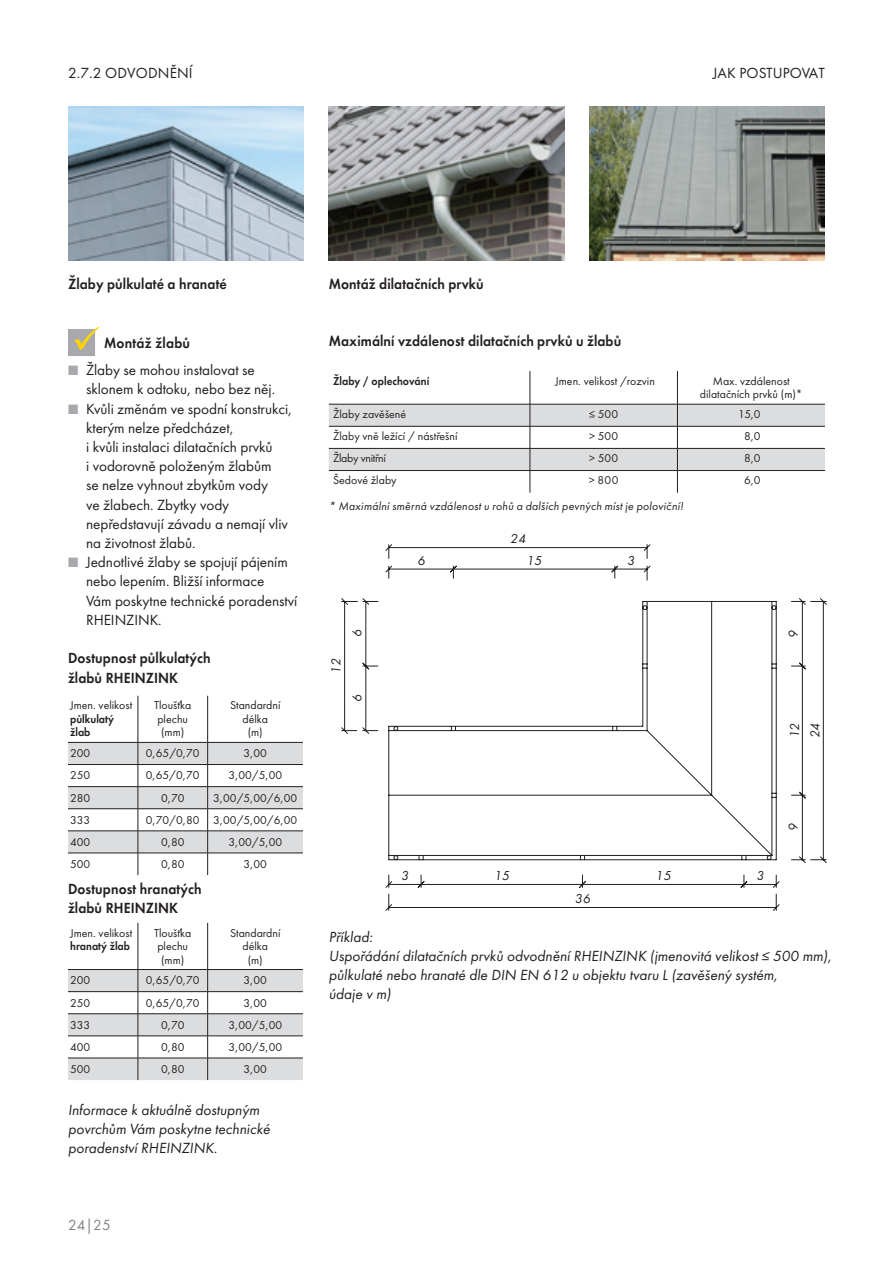
<style>
.page{position:relative;width:893px;height:1263px;background:#fff}
.page>*{position:absolute;margin:0;border:0;box-sizing:border-box;transform-origin:0 0}
.t1{font:13.5px/19.2px "RZ Futura";letter-spacing:-.005em;color:#231f20}
.t2{font:italic 13.5px/19.2px "RZ Futura";color:#231f20}
.t3{font:800 13.5px/19.2px "RZ Futura";letter-spacing:.005em;color:#231f20}
.t4{font:13.5px "RZ Futura";color:#808285}
.t5{font:italic 11.85px/20.5px "RZ Futura";letter-spacing:.02em;color:#231f20}
.t6{font:10.5px/13.5px "RZ Futura";color:#231f20;text-align:center}
.t7{font:italic 10.5px "RZ Futura";letter-spacing:.02em;color:#231f20}
.t8{font:800 10.5px/13.5px "RZ Futura";color:#231f20}
.t9{font:10.5px "RZ Futura";letter-spacing:-.03em;color:#231f20}
.s1{color:#a8a9ad}
</style>
<div class="page">
<img style="left:68px;top:106px;width:235px;height:154px">
<img style="left:329px;top:107px;width:235px;height:153px">
<img style="left:590px;top:106px;width:235px;height:154px">
<hr style="left:530px;top:371px;width:1px;height:33px;background:#231f20">
<hr style="left:677px;top:371px;width:1px;height:33px;background:#231f20">
<svg style="left:329px;top:404px;width:496px;height:89px"></svg>
<svg style="left:341px;top:544px;width:485px;height:367px"></svg>
<svg style="left:388px;top:794px;width:389px;height:62px"></svg>
<svg style="left:68px;top:327px;width:31px;height:29px"></svg>
<hr style="left:138px;top:696px;width:1px;height:46px;background:#231f20">
<hr style="left:207px;top:696px;width:1px;height:46px;background:#231f20">
<svg style="left:68px;top:742px;width:235px;height:133px"></svg>
<hr style="left:138px;top:923px;width:1px;height:46px;background:#231f20">
<hr style="left:207px;top:923px;width:1px;height:46px;background:#231f20">
<svg style="left:68px;top:969px;width:235px;height:111px"></svg>
<p class="t1" style="left:68px;top:63px;width:126px">2.7.2 ODVODNĚNÍ</p>
<p class="t1" style="left:713px;top:63px;width:114px">JAK POSTUPOVAT</p>
<p class="t3" style="left:68px;top:275px;width:160px">Žlaby půlkulaté a hranaté</p>
<p class="t3" style="left:329px;top:275px;width:156px">Montáž dilatačních prvků</p>
<p class="t3" style="left:104px;top:333px;width:88px">Montáž žlabů</p>
<p class="t1" style="left:86px;top:361px;width:191px;text-indent:-18px"><span class="s1">■</span> Žlaby se mohou instalovat se sklonem k odtoku, nebo bez něj.</p>
<p class="t1" style="left:86px;top:399px;width:208px;text-indent:-18px"><span class="s1">■</span> Kvůli změnám ve spodní konstrukci, kterým nelze předcházet,<br>i kvůli instalaci dilatačních prvků<br>i vodorovně položeným žlabům<br>se nelze vyhnout zbytkům vody<br>ve žlabech. Zbytky vody nepředstavují závadu a nemají vliv na životnost žlabů.</p>
<p class="t1" style="left:86px;top:553px;width:213px;text-indent:-18px"><span class="s1">■</span> Jednotlivé žlaby se spojují pájením nebo lepením. Bližší informace<br>Vám poskytne technické poradenství<br>RHEINZINK.</p>
<p class="t3" style="left:68px;top:649px;width:144px">Dostupnost půlkulatých žlabů RHEINZINK</p>
<p class="t6" style="left:70px;top:699px;width:64px">Jmen. velikost</p>
<p class="t8" style="left:70px;top:713px;width:45px">půlkulatý žlab</p>
<p class="t6" style="left:154px;top:699px;width:39px">Tloušťka plechu (mm)</p>
<p class="t6" style="left:230px;top:699px;width:52px">Standardní délka<br>(m)</p>
<p class="t6" style="left:70px;top:747px;width:22px">200</p>
<p class="t6" style="left:146px;top:747px;width:55px">0,65/0,70</p>
<p class="t6" style="left:244px;top:747px;width:25px">3,00</p>
<p class="t6" style="left:70px;top:769px;width:22px">250</p>
<p class="t6" style="left:146px;top:769px;width:55px">0,65/0,70</p>
<p class="t6" style="left:228px;top:769px;width:55px">3,00/5,00</p>
<p class="t6" style="left:70px;top:791px;width:22px">280</p>
<p class="t6" style="left:161px;top:791px;width:25px">0,70</p>
<p class="t6" style="left:213px;top:791px;width:86px">3,00/5,00/6,00</p>
<p class="t6" style="left:70px;top:813px;width:22px">333</p>
<p class="t6" style="left:146px;top:813px;width:55px">0,70/0,80</p>
<p class="t6" style="left:213px;top:813px;width:86px">3,00/5,00/6,00</p>
<p class="t6" style="left:70px;top:835px;width:22px">400</p>
<p class="t6" style="left:161px;top:835px;width:25px">0,80</p>
<p class="t6" style="left:228px;top:835px;width:55px">3,00/5,00</p>
<p class="t6" style="left:70px;top:857px;width:22px">500</p>
<p class="t6" style="left:161px;top:857px;width:25px">0,80</p>
<p class="t6" style="left:244px;top:857px;width:25px">3,00</p>
<p class="t3" style="left:68px;top:880px;width:135px">Dostupnost hranatých žlabů RHEINZINK</p>
<p class="t6" style="left:70px;top:926px;width:64px">Jmen. velikost</p>
<p class="t8" style="left:70px;top:940px;width:61px">hranatý žlab</p>
<p class="t6" style="left:154px;top:926px;width:39px">Tloušťka plechu (mm)</p>
<p class="t6" style="left:230px;top:926px;width:52px">Standardní délka<br>(m)</p>
<p class="t6" style="left:70px;top:974px;width:22px">200</p>
<p class="t6" style="left:146px;top:974px;width:55px">0,65/0,70</p>
<p class="t6" style="left:244px;top:974px;width:25px">3,00</p>
<p class="t6" style="left:70px;top:996px;width:22px">250</p>
<p class="t6" style="left:146px;top:996px;width:55px">0,65/0,70</p>
<p class="t6" style="left:244px;top:996px;width:25px">3,00</p>
<p class="t6" style="left:70px;top:1018px;width:22px">333</p>
<p class="t6" style="left:161px;top:1018px;width:25px">0,70</p>
<p class="t6" style="left:228px;top:1018px;width:55px">3,00/5,00</p>
<p class="t6" style="left:70px;top:1040px;width:22px">400</p>
<p class="t6" style="left:161px;top:1040px;width:25px">0,80</p>
<p class="t6" style="left:228px;top:1040px;width:55px">3,00/5,00</p>
<p class="t6" style="left:70px;top:1062px;width:22px">500</p>
<p class="t6" style="left:161px;top:1062px;width:25px">0,80</p>
<p class="t6" style="left:244px;top:1062px;width:25px">3,00</p>
<p class="t2" style="left:68px;top:1100px;width:204px">Informace k aktuálně dostupným povrchům Vám poskytne technické poradenství RHEINZINK.</p>
<p class="t4" style="left:68px;top:1217px;width:44px">24|25</p>
<p class="t3" style="left:329px;top:332px;width:294px">Maximální vzdálenost dilatačních prvků u žlabů</p>
<p class="t8" style="left:333px;top:375px;width:98px">Žlaby / oplechování</p>
<p class="t6" style="left:555px;top:374px;width:101px">Jmen. velikost /rozvin</p>
<p class="t6" style="left:700px;top:374px;width:104px">Max. vzdálenost dilatačních prvků (m)*</p>
<p class="t6" style="left:333px;top:407px;width:75px">Žlaby zavěšené</p>
<p class="t6" style="left:589px;top:407px;width:31px">≤ 500</p>
<p class="t6" style="left:738px;top:407px;width:24px">15,0</p>
<p class="t6" style="left:333px;top:430px;width:126px">Žlaby vně ležící / nástřešní</p>
<p class="t6" style="left:589px;top:430px;width:31px">&gt; 500</p>
<p class="t6" style="left:744px;top:430px;width:18px">8,0</p>
<p class="t9" style="left:333px;top:452px;width:54px">Žlaby vnitřní</p>
<p class="t6" style="left:589px;top:452px;width:31px">&gt; 500</p>
<p class="t6" style="left:744px;top:452px;width:18px">8,0</p>
<p class="t6" style="left:333px;top:474px;width:65px">Šedové žlaby</p>
<p class="t6" style="left:589px;top:474px;width:31px">&gt; 800</p>
<p class="t6" style="left:744px;top:474px;width:18px">6,0</p>
<p class="t7" style="left:329px;top:500px;width:356px">* Maximální směrná vzdálenost u rohů a dalších pevných míst je poloviční!</p>
<p class="t5" style="left:510px;top:529px;width:17px">24</p>
<p class="t5" style="left:417px;top:551px;width:9px">6</p>
<p class="t5" style="left:526px;top:551px;width:17px">15</p>
<p class="t5" style="left:627px;top:551px;width:9px">3</p>
<p class="t5" style="left:326px;top:673px;width:17px;rotate:-90deg">12</p>
<p class="t5" style="left:347px;top:637px;width:9px;rotate:-90deg">6</p>
<p class="t5" style="left:784px;top:638px;width:9px;rotate:-90deg">9</p>
<p class="t5" style="left:347px;top:702px;width:9px;rotate:-90deg">6</p>
<p class="t5" style="left:785px;top:738px;width:17px;rotate:-90deg">12<br>24</p>
<p class="t5" style="left:401px;top:865px;width:9px">3</p>
<p class="t5" style="left:494px;top:865px;width:17px">15</p>
<p class="t5" style="left:756px;top:865px;width:9px">3</p>
<p class="t5" style="left:575px;top:889px;width:17px">36</p>
<p class="t5" style="left:656px;top:865px;width:17px">15</p>
<p class="t5" style="left:784px;top:831px;width:9px;rotate:-90deg">9</p>
<p class="t2" style="left:329px;top:927px;width:504px">Příklad:<br>Uspořádání dilatačních prvků odvodnění RHEINZINK (jmenovitá velikost ≤ 500 mm), půlkulaté nebo hranaté dle DIN EN 612 u objektu tvaru L (zavěšený systém,<br>údaje v m)</p>
</div>
